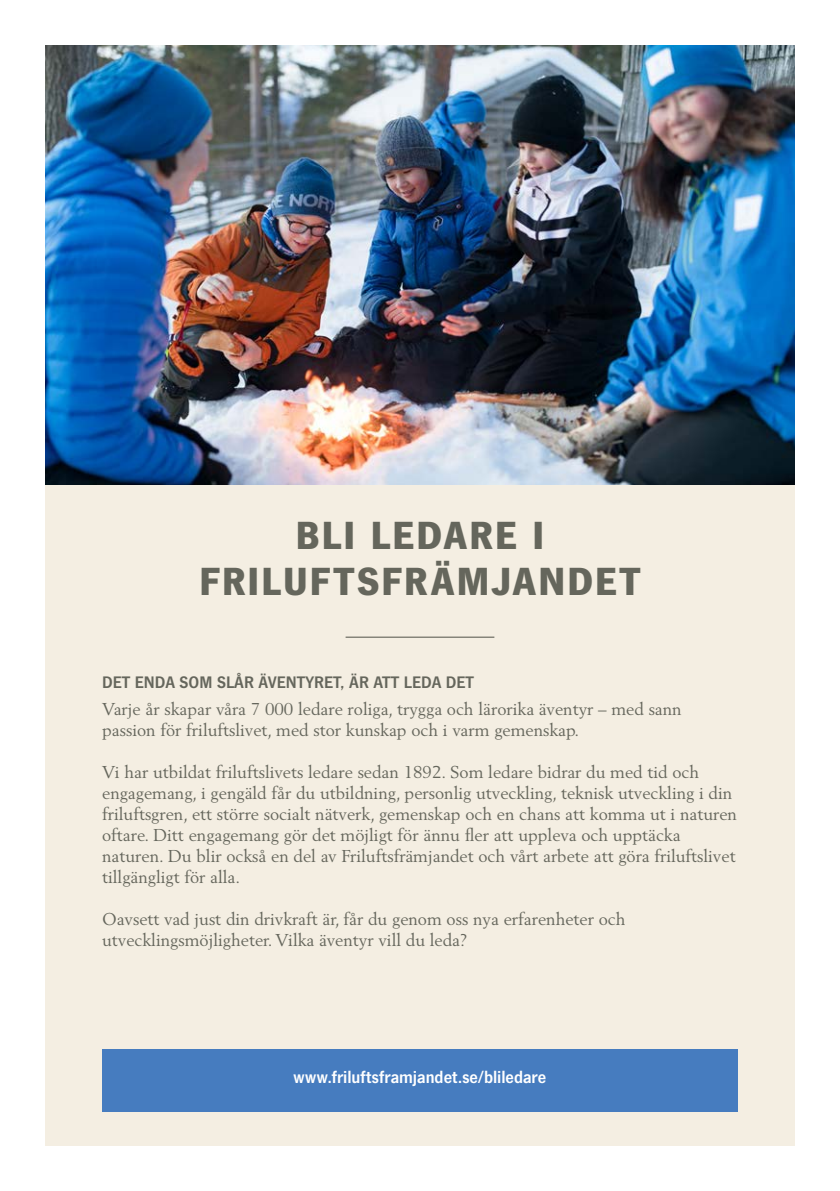
<style>
.page{position:relative;width:840px;height:1191px;background:#fff}
.page>*{position:absolute;margin:0;border:0;box-sizing:border-box;transform-origin:0 0}
.Rubrik{font:900 40px/46px "News Gothic LT Std";letter-spacing:.05em;color:#65665c;text-align:center}
.Citat{font:700 18px "News Gothic LT Std";color:#fff}
.Ingress{font:17px/21px "Berling LT Std";color:#65665c}
.Ingress-2{font:700 17px "News Gothic LT Std";color:#65665c}
</style>
<div class="page">
<div style="left:45px;top:45px;width:749px;height:1100px;background:#f4eee2"></div>
<img style="left:45px;top:45px;width:749px;height:440px">
<hr style="left:345px;top:636px;width:149px;height:2px;background:#65665c">
<div style="left:102px;top:1049px;width:635px;height:62px;background:#467cbf"></div>
<p class="Rubrik" style="left:199px;top:512px;width:442px">BLI LEDARE I<br>FRILUFTSFRÄMJANDET</p>
<p class="Ingress-2" style="left:102px;top:673px;width:373px">DET ENDA SOM SLÅR ÄVENTYRET, ÄR ATT LEDA DET</p>
<p class="Ingress" style="left:102px;top:698px;width:580px">Varje år skapar våra 7 000 ledare roliga, trygga och lärorika äventyr – med sann passion för friluftslivet, med stor kunskap och i varm gemenskap.</p>
<p class="Ingress" style="left:102px;top:761px;width:636px">Vi har utbildat friluftslivets ledare sedan 1892. Som ledare bidrar du med tid och engagemang, i gengäld får du utbildning, personlig utveckling, teknisk utveckling i din friluftsgren, ett större socialt nätverk, gemenskap och en chans att komma ut i naturen oftare. Ditt engagemang gör det möjligt för ännu fler att uppleva och upptäcka naturen. Du blir också en del av Friluftsfrämjandet och vårt arbete att göra friluftslivet tillgängligt för alla.</p>
<p class="Ingress" style="left:102px;top:908px;width:524px">Oavsett vad just din drivkraft är, får du genom oss nya erfarenheter och utvecklingsmöjligheter. Vilka äventyr vill du leda?</p>
<p class="Citat" style="left:293px;top:1067px;width:254px">www.friluftsframjandet.se/bliledare</p>
</div>
